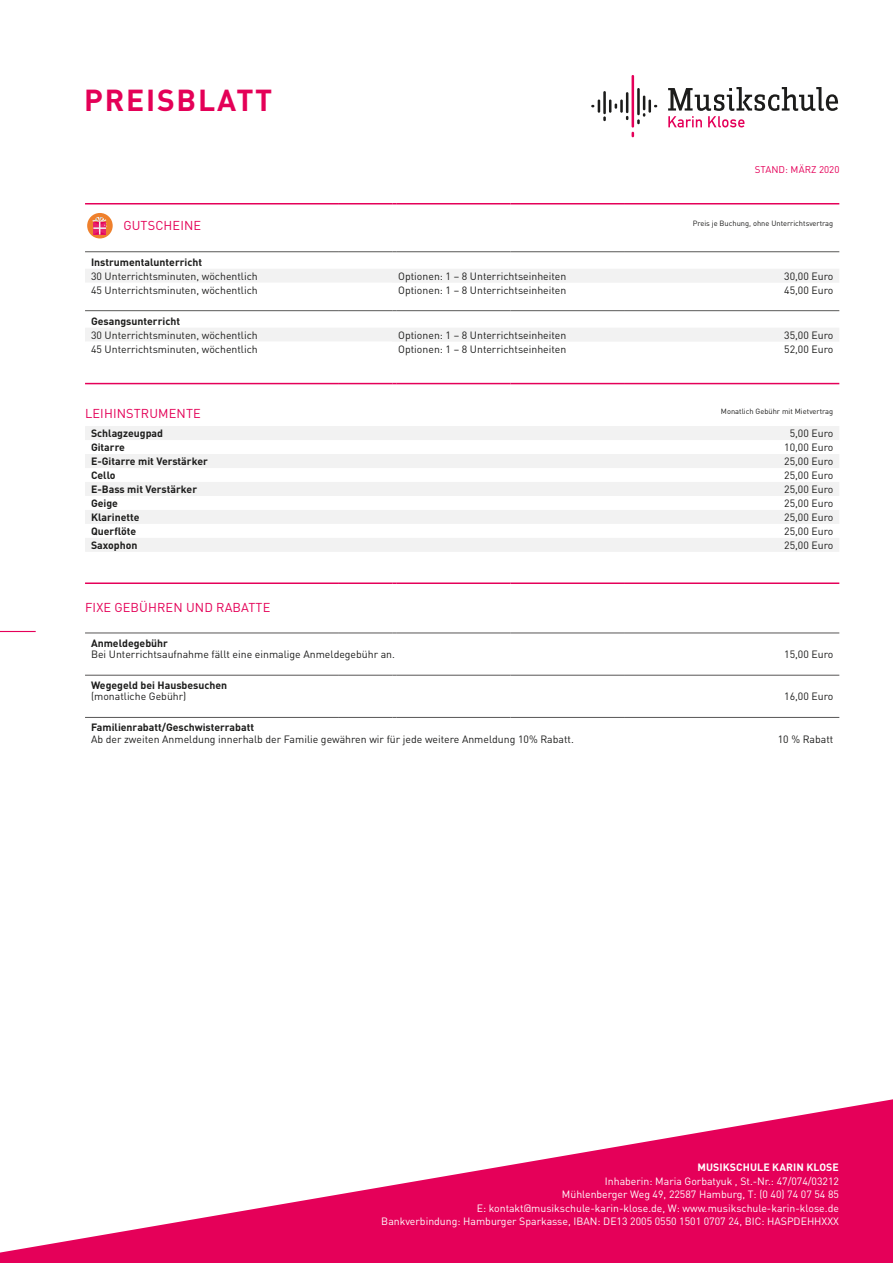
<style>
.page{position:relative;width:893px;height:1263px;background:#fff}
.page>*{position:absolute;margin:0;border:0;box-sizing:border-box;transform-origin:0 0}
.t1{font:700 30px "DIN Pro";letter-spacing:.06em;color:#e40057}
.t2{font:12.75px "DIN Pro";letter-spacing:.01em;color:#e40057}
.t3{font:10.5px "DIN Pro";color:#1c1c1b}
.t4{font:10.5px/13.5px "DIN Pro";color:#fff;text-align:right}
.t5{font:700 10.5px "DIN Pro";color:#1c1c1b}
.t6{font:700 10.5px "DIN Pro";letter-spacing:.01em;color:#fff}
.t7{font:9.75px "DIN Pro";letter-spacing:.01em;color:#e50059}
.t8{font:7.5px "DIN Pro";color:#1c1c1b}
</style>
<div class="page">
<svg style="left:668px;top:87px;width:170px;height:40px"></svg>
<hr style="left:603px;top:91px;width:3px;height:23px;background:#1c1c1b">
<svg style="left:591px;top:99px;width:26px;height:22px"></svg>
<hr style="left:620px;top:99px;width:3px;height:14px;background:#1c1c1b">
<hr style="left:626px;top:92px;width:2px;height:21px;background:#1c1c1b">
<hr style="left:632px;top:75px;width:2px;height:53px;background:#e50059">
<svg style="left:637px;top:96px;width:20px;height:28px"></svg>
<hr style="left:637px;top:88px;width:3px;height:27px;background:#1c1c1b">
<hr style="left:0;top:631px;width:36px;height:1px;background:#e50059">
<svg style="left:0;top:1099px;width:893px;height:164px;fill:#e50059"></svg>
<svg style="left:85px;top:204px;width:754px;height:49px"></svg>
<svg style="left:85px;top:269px;width:754px;height:72px"></svg>
<svg style="left:85px;top:426px;width:754px;height:126px;fill:#f2f2f2"></svg>
<hr style="left:85px;top:633px;width:253px;height:1px;background:#575656">
<hr style="left:338px;top:633px;width:54px;height:1px;background:#575656">
<hr style="left:397px;top:633px;width:113px;height:1px;background:#575656">
<hr style="left:510px;top:633px;width:114px;height:1px;background:#575656">
<hr style="left:624px;top:633px;width:215px;height:1px;background:#575656">
<hr style="left:85px;top:675px;width:253px;height:1px;background:#575656">
<hr style="left:338px;top:675px;width:54px;height:1px;background:#575656">
<hr style="left:397px;top:675px;width:113px;height:1px;background:#575656">
<hr style="left:510px;top:675px;width:114px;height:1px;background:#575656">
<hr style="left:624px;top:675px;width:215px;height:1px;background:#575656">
<hr style="left:85px;top:717px;width:253px;height:1px;background:#575656">
<hr style="left:338px;top:717px;width:54px;height:1px;background:#575656">
<hr style="left:397px;top:717px;width:113px;height:1px;background:#575656">
<hr style="left:510px;top:717px;width:114px;height:1px;background:#575656">
<hr style="left:624px;top:717px;width:215px;height:1px;background:#575656">
<hr style="left:85px;top:582px;width:253px;height:2px;background:#e50059">
<hr style="left:338px;top:582px;width:54px;height:2px;background:#e50059">
<hr style="left:397px;top:582px;width:113px;height:2px;background:#e50059">
<hr style="left:510px;top:582px;width:114px;height:2px;background:#e50059">
<hr style="left:624px;top:582px;width:215px;height:2px;background:#e50059">
<hr style="left:397px;top:383px;width:113px;height:1px;background:#e50059">
<hr style="left:510px;top:383px;width:114px;height:1px;background:#e50059">
<hr style="left:624px;top:383px;width:215px;height:1px;background:#e50059">
<hr style="left:85px;top:203px;width:253px;height:1px;background:#e50059">
<hr style="left:338px;top:203px;width:54px;height:1px;background:#e50059">
<hr style="left:397px;top:203px;width:113px;height:1px;background:#e50059">
<hr style="left:510px;top:203px;width:114px;height:1px;background:#e50059">
<hr style="left:624px;top:203px;width:215px;height:1px;background:#e50059">
<hr style="left:85px;top:251px;width:253px;height:1px;background:#585756">
<hr style="left:338px;top:251px;width:54px;height:1px;background:#585756">
<hr style="left:397px;top:251px;width:113px;height:1px;background:#585756">
<hr style="left:510px;top:251px;width:114px;height:1px;background:#585756">
<hr style="left:624px;top:251px;width:215px;height:1px;background:#585756">
<svg style="left:85px;top:283px;width:312px;height:101px"></svg>
<hr style="left:397px;top:310px;width:113px;height:1px;background:#595857">
<hr style="left:510px;top:310px;width:114px;height:1px;background:#595857">
<hr style="left:624px;top:310px;width:215px;height:1px;background:#595857">
<div style="left:87px;top:213px;width:26px;height:25px;background:#ef802c;border-radius:50%"></div>
<svg style="left:93px;top:234px;width:13px;height:1px"></svg>
<svg style="left:92px;top:217px;width:15px;height:17px"></svg>
<h1 class="t1" style="left:84px;top:79px;width:190px">PREISBLATT</h1>
<p class="t7" style="left:755px;top:163px;width:86px">STAND: MÄRZ 2020</p>
<p class="t2" style="left:123px;top:217px;width:79px">GUTSCHEINE</p>
<p class="t8" style="left:693px;top:219px;width:142px">Preis je Buchung, ohne Unterrichtsvertrag</p>
<p class="t5" style="left:91px;top:255px;width:113px">Instrumentalunterricht</p>
<p class="t3" style="left:91px;top:269px;width:168px">30 Unterrichtsminuten, wöchentlich</p>
<p class="t3" style="left:398px;top:269px;width:170px">Optionen: 1 – 8 Unterrichtseinheiten</p>
<p class="t3" style="left:784px;top:269px;width:51px">30,00 Euro</p>
<p class="t3" style="left:91px;top:283px;width:168px">45 Unterrichtsminuten, wöchentlich</p>
<p class="t3" style="left:398px;top:283px;width:170px">Optionen: 1 – 8 Unterrichtseinheiten</p>
<p class="t3" style="left:784px;top:283px;width:51px">45,00 Euro</p>
<p class="t5" style="left:91px;top:314px;width:91px">Gesangsunterricht</p>
<p class="t3" style="left:91px;top:328px;width:168px">30 Unterrichtsminuten, wöchentlich</p>
<p class="t3" style="left:398px;top:328px;width:170px">Optionen: 1 – 8 Unterrichtseinheiten</p>
<p class="t3" style="left:784px;top:328px;width:51px">35,00 Euro</p>
<p class="t3" style="left:91px;top:342px;width:168px">45 Unterrichtsminuten, wöchentlich</p>
<p class="t3" style="left:398px;top:342px;width:170px">Optionen: 1 – 8 Unterrichtseinheiten</p>
<p class="t3" style="left:784px;top:342px;width:51px">52,00 Euro</p>
<p class="t2" style="left:85px;top:404px;width:117px">LEIHINSTRUMENTE</p>
<p class="t8" style="left:721px;top:406px;width:114px">Monatlich Gebühr mit Mietvertrag</p>
<p class="t5" style="left:91px;top:426px;width:74px">Schlagzeugpad</p>
<p class="t3" style="left:790px;top:426px;width:45px">5,00 Euro</p>
<p class="t5" style="left:91px;top:440px;width:35px">Gitarre</p>
<p class="t3" style="left:784px;top:440px;width:51px">10,00 Euro</p>
<p class="t5" style="left:91px;top:454px;width:118px">E-Gitarre mit Verstärker</p>
<p class="t3" style="left:784px;top:454px;width:51px">25,00 Euro</p>
<p class="t5" style="left:91px;top:468px;width:26px">Cello</p>
<p class="t3" style="left:784px;top:468px;width:51px">25,00 Euro</p>
<p class="t5" style="left:91px;top:482px;width:108px">E-Bass mit Verstärker</p>
<p class="t3" style="left:784px;top:482px;width:51px">25,00 Euro</p>
<p class="t5" style="left:91px;top:496px;width:28px">Geige</p>
<p class="t3" style="left:784px;top:496px;width:51px">25,00 Euro</p>
<p class="t5" style="left:91px;top:510px;width:50px">Klarinette</p>
<p class="t3" style="left:784px;top:510px;width:51px">25,00 Euro</p>
<p class="t5" style="left:91px;top:524px;width:47px">Querflöte</p>
<p class="t3" style="left:784px;top:524px;width:51px">25,00 Euro</p>
<p class="t5" style="left:91px;top:538px;width:48px">Saxophon</p>
<p class="t3" style="left:784px;top:538px;width:51px">25,00 Euro</p>
<p class="t2" style="left:85px;top:598px;width:187px">FIXE GEBÜHREN UND RABATTE</p>
<p class="t5" style="left:91px;top:636px;width:78px">Anmeldegebühr</p>
<p class="t3" style="left:91px;top:647px;width:305px">Bei Unterrichtsaufnahme fällt eine einmalige Anmeldegebühr an.</p>
<p class="t3" style="left:784px;top:647px;width:51px">15,00 Euro</p>
<p class="t5" style="left:91px;top:678px;width:138px">Wegegeld bei Hausbesuchen</p>
<p class="t3" style="left:91px;top:689px;width:97px">(monatliche Gebühr)</p>
<p class="t3" style="left:784px;top:689px;width:51px">16,00 Euro</p>
<p class="t5" style="left:91px;top:720px;width:165px">Familienrabatt/Geschwisterrabatt</p>
<p class="t3" style="left:91px;top:732px;width:484px">Ab der zweiten Anmeldung innerhalb der Familie gewähren wir für jede weitere Anmeldung 10% Rabatt.</p>
<p class="t3" style="left:778px;top:732px;width:57px">10 % Rabatt</p>
<p class="t6" style="left:697px;top:1160px;width:143px">MUSIKSCHULE KARIN KLOSE</p>
<p class="t4" style="left:381px;top:1174px;width:459px">Inhaberin: Maria Gorbatyuk , St.-Nr.: 47/074/03212<br>Mühlenberger Weg 49, 22587 Hamburg, T: (0 40) 74 07 54 85<br>E: kontakt@musikschule-karin-klose.de, W: www.musikschule-karin-klose.de<br>Bankverbindung: Hamburger Sparkasse, IBAN: DE13 2005 0550 1501 0707 24, BIC: HASPDEHHXXX</p>
</div>
